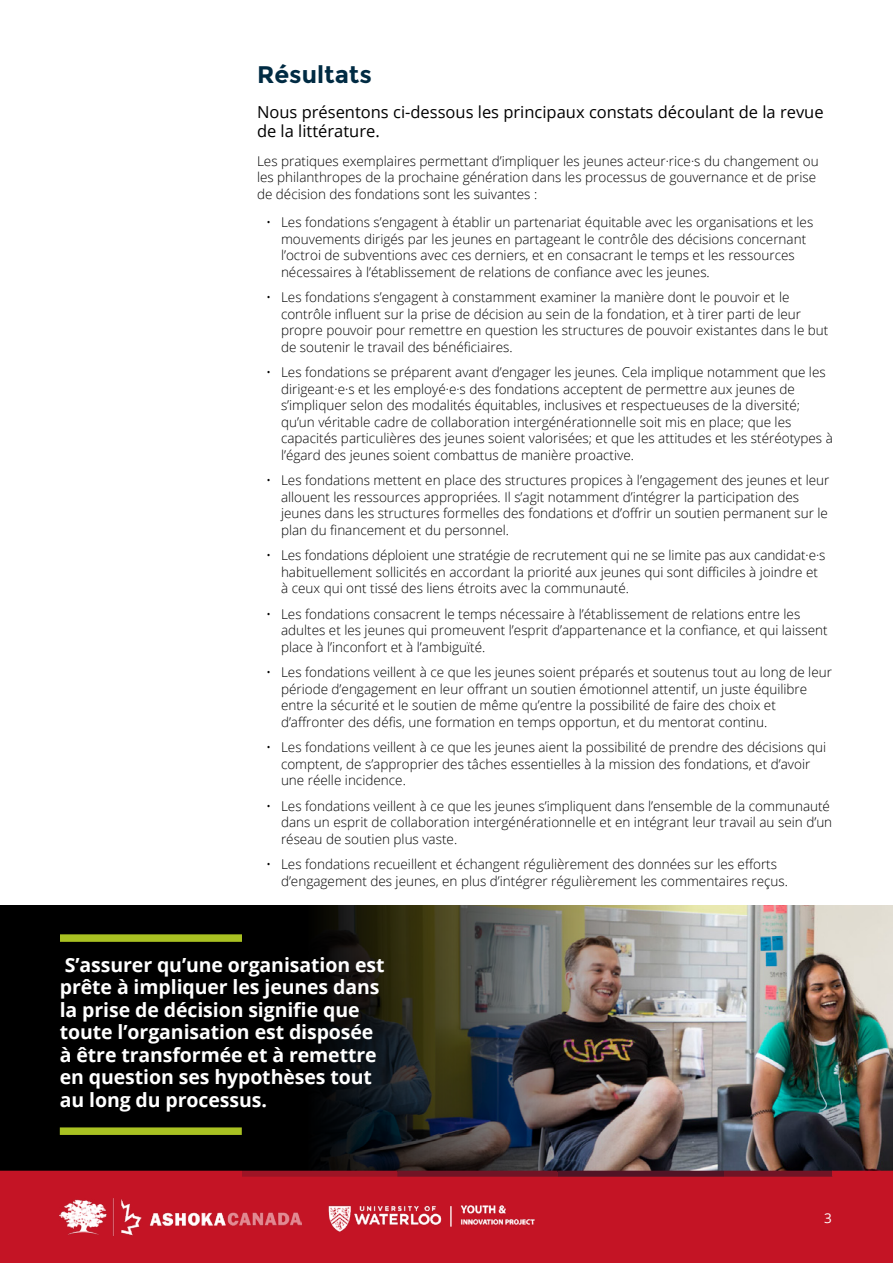
<style>
.page{position:relative;width:893px;height:1263px;background:#fff}
.page>*{position:absolute;margin:0;border:0;box-sizing:border-box;transform-origin:0 0}
.t1{font:700 24px "Montserrat";color:#002b43}
.t2{font:700 19.5px/22.5px "Open Sans";letter-spacing:-.005em;color:#fff}
.t3{font:16.5px/19.5px "Open Sans";color:#000}
.t4{font:300 13.5px/16.5px "Open Sans";color:#000}
.t5{font:13.5px "Open Sans";color:#fff}
</style>
<div class="page">
<img style="left:1px;top:905px;width:892px;height:266px">
<div style="left:0;top:1173px;width:893px;height:90px;background:#c41425"></div>
<img style="left:60px;top:1198px;width:241px;height:38px">
<img style="left:328px;top:1205px;width:207px;height:27px">
<div style="left:0;top:1171px;width:242px;height:6px;background:#c41425"></div>
<div style="left:242px;top:1171px;width:155px;height:6px;background:#9e1425"></div>
<div style="left:397px;top:1171px;width:160px;height:6px;background:#711425"></div>
<div style="left:724px;top:1171px;width:109px;height:6px;background:#711425"></div>
<div style="left:557px;top:1171px;width:167px;height:6px;background:#511425"></div>
<div style="left:832px;top:1171px;width:61px;height:6px;background:#c41425"></div>
<div style="left:60px;top:934px;width:182px;height:8px;background:#a9c122"></div>
<div style="left:60px;top:1127px;width:182px;height:8px;background:#a9c122"></div>
<h1 class="t1" style="left:257px;top:60px;width:116px">Résultats</h1>
<p class="t3" style="left:257px;top:102px;width:568px">Nous présentons ci-dessous les principaux constats découlant de la revue de la littérature.</p>
<p class="t4" style="left:257px;top:152px;width:563px">Les pratiques exemplaires permettant d’impliquer les jeunes acteur·rice·s du changement ou les philanthropes de la prochaine génération dans les processus de gouvernance et de prise de décision des fondations sont les suivantes :</p>
<p class="t4" style="left:281px;top:214px;width:534px;text-indent:-15px">• Les fondations s’engagent à établir un partenariat équitable avec les organisations et les mouvements dirigés par les jeunes en partageant le contrôle des décisions concernant l’octroi de subventions avec ces derniers, et en consacrant le temps et les ressources nécessaires à l’établissement de relations de confiance avec les jeunes.</p>
<p class="t4" style="left:281px;top:289px;width:549px;text-indent:-15px">• Les fondations s’engagent à constamment examiner la manière dont le pouvoir et le contrôle influent sur la prise de décision au sein de la fondation, et à tirer parti de leur propre pouvoir pour remettre en question les structures de pouvoir existantes dans le but de soutenir le travail des bénéficiaires.</p>
<p class="t4" style="left:281px;top:364px;width:553px;text-indent:-15px">• Les fondations se préparent avant d’engager les jeunes. Cela implique notamment que les dirigeant·e·s et les employé·e·s des fondations acceptent de permettre aux jeunes de s’impliquer selon des modalités équitables, inclusives et respectueuses de la diversité; qu’un véritable cadre de collaboration intergénérationnelle soit mis en place; que les capacités particulières des jeunes soient valorisées; et que les attitudes et les stéréotypes à l’égard des jeunes soient combattus de manière proactive.</p>
<p class="t4" style="left:281px;top:472px;width:550px;text-indent:-15px">• Les fondations mettent en place des structures propices à l’engagement des jeunes et leur allouent les ressources appropriées. Il s’agit notamment d’intégrer la participation des jeunes dans les structures formelles des fondations et d’offrir un soutien permanent sur le plan du financement et du personnel.</p>
<p class="t4" style="left:281px;top:547px;width:546px;text-indent:-15px">• Les fondations déploient une stratégie de recrutement qui ne se limite pas aux candidat·e·s habituellement sollicités en accordant la priorité aux jeunes qui sont difficiles à joindre et à ceux qui ont tissé des liens étroits avec la communauté.</p>
<p class="t4" style="left:281px;top:605px;width:548px;text-indent:-15px">• Les fondations consacrent le temps nécessaire à l’établissement de relations entre les adultes et les jeunes qui promeuvent l’esprit d’appartenance et la confiance, et qui laissent place à l’inconfort et à l’ambiguïté.</p>
<p class="t4" style="left:281px;top:664px;width:552px;text-indent:-15px">• Les fondations veillent à ce que les jeunes soient préparés et soutenus tout au long de leur période d’engagement en leur offrant un soutien émotionnel attentif, un juste équilibre entre la sécurité et le soutien de même qu’entre la possibilité de faire des choix et d’affronter des défis, une formation en temps opportun, et du mentorat continu.</p>
<p class="t4" style="left:281px;top:739px;width:547px;text-indent:-15px">• Les fondations veillent à ce que les jeunes aient la possibilité de prendre des décisions qui comptent, de s’approprier des tâches essentielles à la mission des fondations, et d’avoir une réelle incidence.</p>
<p class="t4" style="left:281px;top:797px;width:553px;text-indent:-15px">• Les fondations veillent à ce que les jeunes s’impliquent dans l’ensemble de la communauté dans un esprit de collaboration intergénérationnelle et en intégrant leur travail au sein d’un réseau de soutien plus vaste.</p>
<p class="t4" style="left:281px;top:856px;width:509px;text-indent:-15px">• Les fondations recueillent et échangent régulièrement des données sur les efforts d’engagement des jeunes, en plus d’intégrer régulièrement les commentaires reçus.</p>
<h2 class="t2" style="left:60px;top:953px;width:326px">S’assurer qu’une organisation est prête à impliquer les jeunes dans la prise de décision signifie que toute l’organisation est disposée à être transformée et à remettre en question ses hypothèses tout au long du processus.</h2>
<p class="t5" style="left:824px;top:1208px;width:9px">3</p>
</div>
